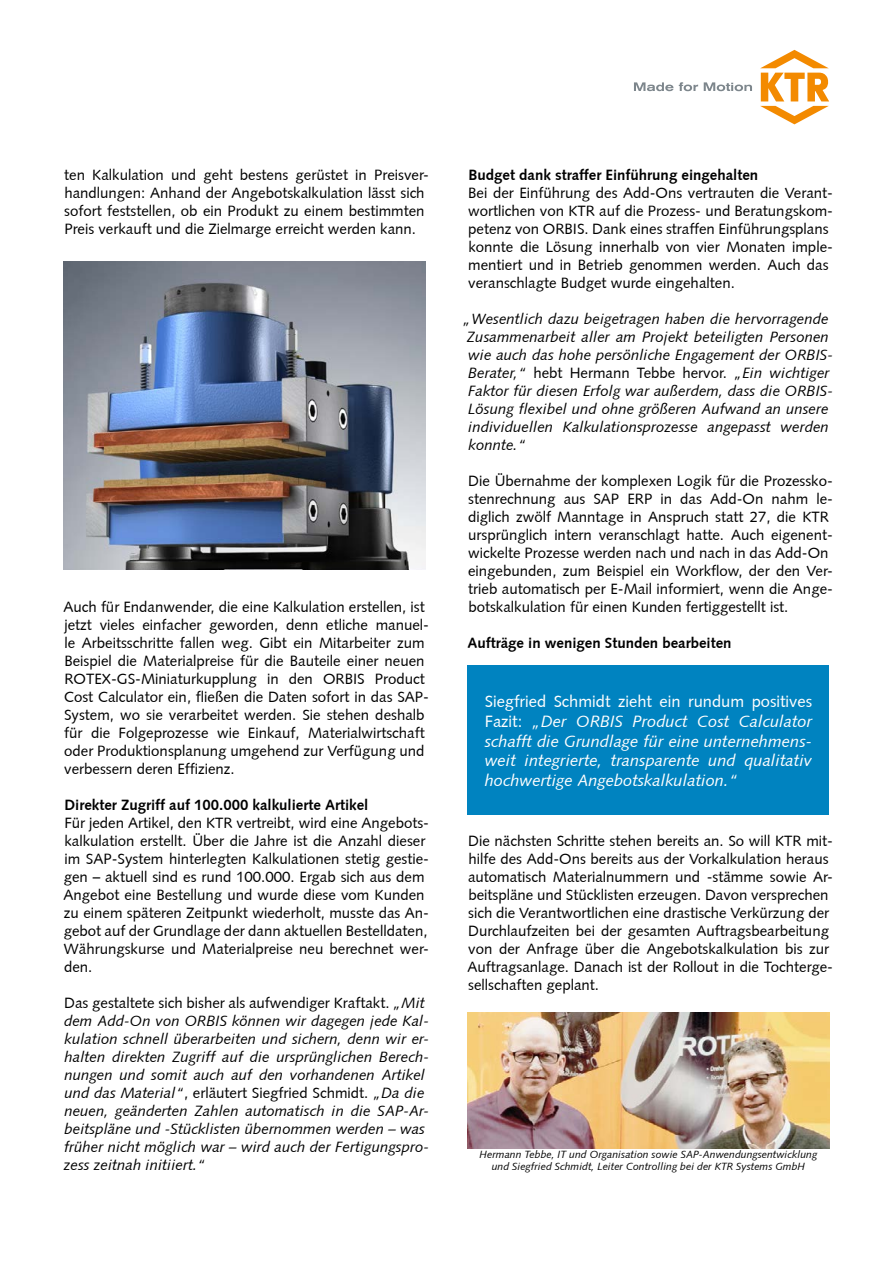
<style>
.page{position:relative;width:893px;height:1263px;background:#fff}
.page>*{position:absolute;margin:0;border:0;box-sizing:border-box;transform-origin:0 0}
.t1{font:italic 16.5px/19.8px "Syntax";color:#fff;text-align:justify}
.t2{font:15px/18px "Syntax";color:#000}
.t3{font:italic 15px/18px "Syntax";color:#000}
.t4{font:700 15px "Syntax";color:#000}
.t5{font:italic 10.5px/12.6px "Syntax";color:#000;text-align:center}
.s1{font-style:normal}
</style>
<div class="page">
<div style="left:468px;top:665px;width:361px;height:150px;background:#0083c0"></div>
<img style="left:64px;top:262px;width:361px;height:308px">
<svg style="left:634px;top:82px;width:64px;height:9px"></svg>
<svg style="left:704px;top:82px;width:48px;height:9px"></svg>
<svg style="left:760px;top:50px;width:69px;height:74px"></svg>
<img style="left:468px;top:1012px;width:361px;height:136px">
<p class="t2" style="left:64px;top:166px;width:366px">ten Kalkulation und geht bestens gerüstet in Preisver&shy;handlungen: Anhand der Angebotskalkulation lässt sich sofort feststellen, ob ein Produkt zu einem bestimmten Preis verkauft und die Zielmarge erreicht werden kann.</p>
<p class="t2" style="left:64px;top:598px;width:367px">Auch für Endanwender, die eine Kalkulation erstellen, ist jetzt vieles einfacher geworden, denn etliche manuel&shy;le Arbeitsschritte fallen weg. Gibt ein Mitarbeiter zum Beispiel die Materialpreise für die Bauteile einer neuen ROTEX-GS-Miniaturkupplung in den ORBIS Product Cost Calculator ein, fließen die Daten sofort in das SAP-System, wo sie verarbeitet werden. Sie stehen deshalb für die Folgeprozesse wie Einkauf, Materialwirtschaft oder Produktionsplanung umgehend zur Verfügung und verbessern deren Effizienz.</p>
<p class="t4" style="left:64px;top:796px;width:305px">Direkter Zugriff auf 100.000 kalkulierte Artikel</p>
<p class="t2" style="left:63px;top:814px;width:367px">Für jeden Artikel, den KTR vertreibt, wird eine Angebots&shy;kalkulation erstellt. Über die Jahre ist die Anzahl dieser im SAP-System hinterlegten Kalkulationen stetig gestie&shy;gen – aktuell sind es rund 100.000. Ergab sich aus dem Angebot eine Bestellung und wurde diese vom Kunden zu einem späteren Zeitpunkt wiederholt, musste das An&shy;gebot auf der Grundlage der dann aktuellen Bestelldaten, Währungskurse und Materialpreise neu berechnet wer&shy;den.</p>
<p class="t3" style="left:64px;top:994px;width:367px"><span class="s1">Das gestaltete sich bisher als aufwendiger Kraftakt.</span> „Mit dem Add-On von ORBIS können wir dagegen jede Kal&shy;kulation schnell überarbeiten und sichern, denn wir er&shy;halten direkten Zugriff auf die ursprünglichen Berech&shy;nungen und somit auch auf den vorhandenen Artikel und das Material“<span class="s1">, erläutert Siegfried Schmidt.</span> „Da die neuen, geänderten Zahlen automatisch in die SAP-Ar&shy;beitspläne und -Stücklisten übernommen werden – was früher nicht möglich war – wird auch der Fertigungspro&shy;zess zeitnah initiiert.“</p>
<p class="t4" style="left:468px;top:166px;width:291px">Budget dank straffer Einführung eingehalten</p>
<p class="t2" style="left:468px;top:184px;width:366px">Bei der Einführung des Add-Ons vertrauten die Verant&shy;wortlichen von KTR auf die Prozess- und Beratungskom&shy;petenz von ORBIS. Dank eines straffen Einführungsplans konnte die Lösung innerhalb von vier Monaten imple&shy;mentiert und in Betrieb genommen werden. Auch das veranschlagte Budget wurde eingehalten.</p>
<p class="t3" style="left:463px;top:310px;width:372px">„Wesentlich dazu beigetragen haben die hervorragende Zusammenarbeit aller am Projekt beteiligten Personen wie auch das hohe persönliche Engagement der ORBIS-Berater,“ <span class="s1">hebt Hermann Tebbe hervor.</span> „Ein wichtiger Faktor für diesen Erfolg war außerdem, dass die ORBIS-Lösung flexibel und ohne größeren Aufwand an unsere individuellen Kalkulationsprozesse angepasst werden konnte.“</p>
<p class="t2" style="left:468px;top:472px;width:366px">Die Übernahme der komplexen Logik für die Prozessko&shy;stenrechnung aus SAP ERP in das Add-On nahm le&shy;diglich zwölf Manntage in Anspruch statt 27, die KTR ursprünglich intern veranschlagt hatte. Auch eigenent&shy;wickelte Prozesse werden nach und nach in das Add-On eingebunden, zum Beispiel ein Workflow, der den Ver&shy;trieb automatisch per E-Mail informiert, wenn die Ange&shy;botskalkulation für einen Kunden fertiggestellt ist.</p>
<p class="t4" style="left:467px;top:634px;width:266px">Aufträge in wenigen Stunden bearbeiten</p>
<p class="t1" style="left:485px;top:691px;width:329px"><span class="s1">Siegfried Schmidt zieht ein rundum positives Fazit:</span> „Der ORBIS Product Cost Calculator schafft die Grundlage für eine unternehmens&shy;weit integrierte, transparente und qualitativ hochwertige Angebotskalkulation.“</p>
<p class="t2" style="left:467px;top:832px;width:367px">Die nächsten Schritte stehen bereits an. So will KTR mit&shy;hilfe des Add-Ons bereits aus der Vorkalkulation heraus automatisch Materialnummern und -stämme sowie Ar&shy;beitspläne und Stücklisten erzeugen. Davon versprechen sich die Verantwortlichen eine drastische Verkürzung der Durchlaufzeiten bei der gesamten Auftragsbearbeitung von der Anfrage über die Angebotskalkulation bis zur Auftragsanlage. Danach ist der Rollout in die Tochterge&shy;sellschaften geplant.</p>
<p class="t5" style="left:480px;top:1148px;width:339px">Hermann Tebbe, IT und Organisation sowie SAP-Anwendungsentwicklung und Siegfried Schmidt, Leiter Controlling bei der KTR Systems GmbH</p>
</div>
